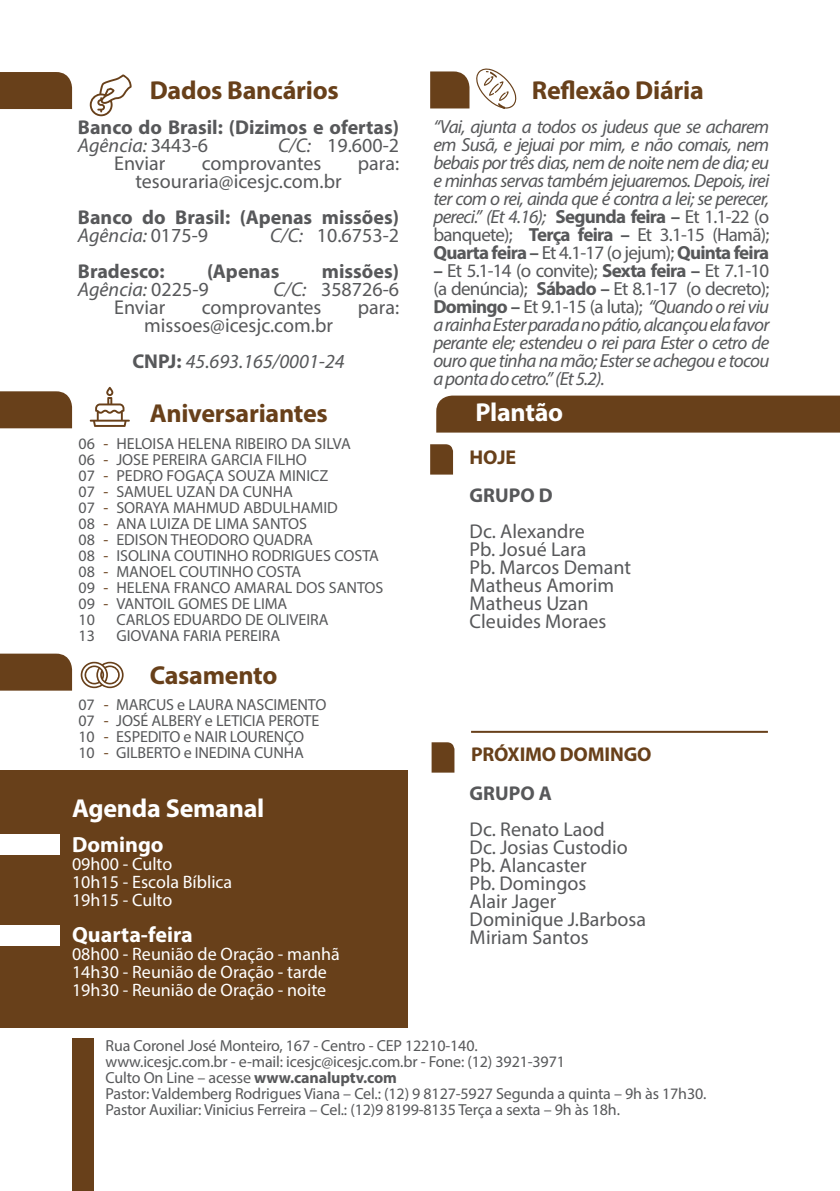
<style>
.page{position:relative;width:840px;height:1191px;background:#fff}
.page>*{position:absolute;margin:0;border:0;box-sizing:border-box;transform-origin:0 0}
.t1{font:700 26px "Myriad Pro";letter-spacing:-.01em;color:#68401a}
.t2{font:700 26px "Myriad Pro";letter-spacing:-.01em;color:#fff}
.t3{font:700 22px "Myriad Pro";color:#fff}
.t4{font:20px/18px "Myriad Pro";color:#57585a}
.t5{font:700 20px "Myriad Pro";color:#57585a}
.t6{font:italic 20px "Myriad Pro";color:#57585a}
.t7{font:700 20px "Myriad Pro";letter-spacing:-.01em;color:#68401a}
.t8{font:italic 19px/18px "Myriad Pro";letter-spacing:-.04em;color:#57585a;text-align:justify}
.t9{font:18px "Myriad Pro";color:#fff}
.t10{font:16px "Myriad Pro";letter-spacing:-.01em;color:#57585a}
.t11{font:16px "Myriad Pro";color:#68401a}
.s1{font-style:normal}
.s2{font-style:italic}
.s3{font-weight:700;font-style:normal}
.s4{font-weight:700}
</style>
<div class="page">
<div style="left:436px;top:395px;width:403px;height:37px;background:#68401a"></div>
<div style="left:0;top:770px;width:408px;height:258px;background:#68401a"></div>
<div style="left:0;top:72px;width:72px;height:37px;background:#68401a"></div>
<div style="left:0;top:391px;width:72px;height:37px;background:#68401a"></div>
<svg style="left:90px;top:387px;width:40px;height:40px"></svg>
<hr style="left:471px;top:731px;width:296px;height:2px;background:#68401a">
<svg style="left:81px;top:662px;width:42px;height:26px"></svg>
<div style="left:0;top:834px;width:60px;height:20px;background:#fff"></div>
<div style="left:0;top:925px;width:60px;height:20px;background:#fff"></div>
<svg style="left:430px;top:444px;width:23px;height:30px"></svg>
<svg style="left:431px;top:742px;width:23px;height:30px"></svg>
<div style="left:72px;top:1038px;width:22px;height:153px;background:#68401a"></div>
<svg style="left:476px;top:68px;width:40px;height:41px"></svg>
<svg style="left:430px;top:71px;width:39px;height:37px"></svg>
<svg style="left:90px;top:74px;width:41px;height:42px"></svg>
<div style="left:0;top:653px;width:72px;height:37px;background:#68401a"></div>
<p class="t1" style="left:150px;top:73px;width:190px">Dados Bancários</p>
<p class="t5" style="left:78px;top:114px;width:322px">Banco do Brasil: (Dizimos e ofertas)</p>
<p class="t6" style="left:78px;top:133px;width:132px">Agência: <span class="s1">3443-6</span></p>
<p class="t4" style="left:278px;top:136px;width:122px"><span class="s2">C/C:</span> 19.600-2</p>
<p class="t4" style="left:114px;top:154px;width:53px">Enviar</p>
<p class="t4" style="left:202px;top:154px;width:121px">comprovantes</p>
<p class="t4" style="left:357px;top:154px;width:43px">para:</p>
<p class="t4" style="left:135px;top:172px;width:207px">tesouraria@icesjc.com.br</p>
<p class="t5" style="left:78px;top:204px;width:322px">Banco do Brasil: (Apenas missões)</p>
<p class="t6" style="left:78px;top:223px;width:132px">Agência: <span class="s1">0175-9</span></p>
<p class="t4" style="left:270px;top:226px;width:130px"><span class="s2">C/C:</span> 10.6753-2</p>
<p class="t5" style="left:78px;top:258px;width:88px">Bradesco:</p>
<p class="t5" style="left:207px;top:258px;width:74px">(Apenas</p>
<p class="t5" style="left:322px;top:258px;width:79px">missões)</p>
<p class="t6" style="left:78px;top:277px;width:132px">Agência: <span class="s1">0225-9</span></p>
<p class="t4" style="left:273px;top:280px;width:127px"><span class="s2">C/C:</span> 358726-6</p>
<p class="t4" style="left:114px;top:298px;width:53px">Enviar</p>
<p class="t4" style="left:202px;top:298px;width:121px">comprovantes</p>
<p class="t4" style="left:357px;top:298px;width:43px">para:</p>
<p class="t4" style="left:144px;top:316px;width:190px">missoes@icesjc.com.br</p>
<p class="t6" style="left:132px;top:349px;width:214px"><span class="s3">CNPJ:</span> 45.693.165/0001-24</p>
<p class="t10" style="left:79px;top:433px;width:18px">06</p>
<p class="t10" style="left:79px;top:449px;width:18px">06</p>
<p class="t10" style="left:79px;top:465px;width:18px">07</p>
<p class="t10" style="left:79px;top:481px;width:18px">07</p>
<p class="t10" style="left:79px;top:497px;width:18px">07</p>
<p class="t10" style="left:79px;top:513px;width:18px">08</p>
<p class="t10" style="left:79px;top:529px;width:18px">08</p>
<p class="t10" style="left:79px;top:545px;width:18px">08</p>
<p class="t10" style="left:79px;top:561px;width:18px">08</p>
<p class="t10" style="left:79px;top:577px;width:18px">09</p>
<p class="t10" style="left:79px;top:593px;width:18px">09</p>
<p class="t10" style="left:79px;top:609px;width:18px">10</p>
<p class="t10" style="left:79px;top:625px;width:18px">13</p>
<p class="t11" style="left:103px;top:433px;width:6px">-</p>
<p class="t11" style="left:103px;top:449px;width:6px">-</p>
<p class="t11" style="left:103px;top:465px;width:6px">-</p>
<p class="t11" style="left:103px;top:481px;width:6px">-</p>
<p class="t11" style="left:103px;top:497px;width:6px">-</p>
<p class="t11" style="left:103px;top:513px;width:6px">-</p>
<p class="t11" style="left:103px;top:529px;width:6px">-</p>
<p class="t11" style="left:103px;top:545px;width:6px">-</p>
<p class="t11" style="left:103px;top:561px;width:6px">-</p>
<p class="t11" style="left:103px;top:577px;width:6px">-</p>
<p class="t11" style="left:103px;top:593px;width:6px">-</p>
<p class="t1" style="left:150px;top:396px;width:179px">Aniversariantes</p>
<p class="t10" style="left:116px;top:433px;width:236px">HELOISA HELENA RIBEIRO DA SILVA</p>
<p class="t10" style="left:116px;top:449px;width:192px">JOSE PEREIRA GARCIA FILHO</p>
<p class="t10" style="left:116px;top:465px;width:213px">PEDRO FOGAÇA SOUZA MINICZ</p>
<p class="t10" style="left:116px;top:481px;width:178px">SAMUEL UZAN DA CUNHA</p>
<p class="t10" style="left:116px;top:497px;width:223px">SORAYA MAHMUD ABDULHAMID</p>
<p class="t10" style="left:116px;top:513px;width:192px">ANA LUIZA DE LIMA SANTOS</p>
<p class="t10" style="left:116px;top:529px;width:198px">EDISON THEODORO QUADRA</p>
<p class="t10" style="left:116px;top:545px;width:264px">ISOLINA COUTINHO RODRIGUES COSTA</p>
<p class="t10" style="left:116px;top:561px;width:186px">MANOEL COUTINHO COSTA</p>
<p class="t10" style="left:116px;top:577px;width:268px">HELENA FRANCO AMARAL DOS SANTOS</p>
<p class="t10" style="left:116px;top:593px;width:172px">VANTOIL GOMES DE LIMA</p>
<p class="t10" style="left:116px;top:609px;width:214px">CARLOS EDUARDO DE OLIVEIRA</p>
<p class="t10" style="left:116px;top:625px;width:165px">GIOVANA FARIA PEREIRA</p>
<p class="t10" style="left:78px;top:694px;width:18px">07</p>
<p class="t10" style="left:78px;top:710px;width:18px">07</p>
<p class="t10" style="left:78px;top:726px;width:18px">10</p>
<p class="t10" style="left:78px;top:742px;width:18px">10</p>
<p class="t1" style="left:150px;top:658px;width:129px">Casamento</p>
<p class="t10" style="left:116px;top:694px;width:211px">MARCUS e LAURA NASCIMENTO</p>
<p class="t10" style="left:116px;top:710px;width:204px">JOSÉ ALBERY e LETICIA PEROTE</p>
<p class="t10" style="left:116px;top:726px;width:189px">ESPEDITO e NAIR LOURENÇO</p>
<p class="t10" style="left:116px;top:742px;width:189px">GILBERTO e INEDINA CUNHA</p>
<p class="t11" style="left:104px;top:694px;width:6px">-</p>
<p class="t11" style="left:104px;top:710px;width:6px">-</p>
<p class="t11" style="left:104px;top:726px;width:6px">-</p>
<p class="t11" style="left:104px;top:742px;width:6px">-</p>
<p class="t2" style="left:72px;top:791px;width:194px">Agenda Semanal</p>
<p class="t3" style="left:72px;top:830px;width:93px">Domingo</p>
<p class="t9" style="left:72px;top:852px;width:102px">09h00 - Culto</p>
<p class="t9" style="left:72px;top:870px;width:162px">10h15 - Escola Bíblica</p>
<p class="t9" style="left:72px;top:888px;width:102px">19h15 - Culto</p>
<p class="t3" style="left:72px;top:920px;width:122px">Quarta-feira</p>
<p class="t9" style="left:72px;top:942px;width:269px">08h00 - Reunião de Oração - manhã</p>
<p class="t9" style="left:72px;top:960px;width:256px">14h30 - Reunião de Oração - tarde</p>
<p class="t9" style="left:72px;top:978px;width:255px">19h30 - Reunião de Oração - noite</p>
<p class="t1" style="left:531px;top:73px;width:173px">Reflexão Diária</p>
<p class="t8" style="left:433px;top:118px;width:337px">“Vai, ajunta a todos os judeus que se acharem em Susã, e jejuai por mim, e não comais, nem bebais por três dias, nem de noite nem de dia; eu e minhas servas também jejuaremos. Depois, irei ter com o rei, ainda que é contra a lei; se perecer, pereci.” (Et 4.16); <span class="s3">Segunda feira –</span> <span class="s1">Et 1.1-22 (o banquete);</span> <span class="s3">Terça feira –</span> <span class="s1">Et 3.1-15 (Hamã); </span><span class="s3">Quarta feira –</span> <span class="s1">Et 4.1-17 (o jejum);</span> <span class="s3">Quinta feira</span></p>
<p class="t8" style="left:433px;top:262px;width:337px"><span class="s3">–</span> <span class="s1">Et 5.1-14 (o convite);</span> <span class="s3">Sexta feira –</span> <span class="s1">Et 7.1-10 (a denúncia);</span> <span class="s3">Sábado –</span> <span class="s1">Et 8.1-17 (o decreto); </span><span class="s3">Domingo –</span> <span class="s1">Et 9.1-15 (a luta);</span> “Quando o rei viu a rainha Ester parada no pátio, alcançou ela favor perante ele; estendeu o rei para Ester o cetro de ouro que tinha na mão; Ester se achegou e tocou a ponta do cetro.” (Et 5.2).</p>
<p class="t2" style="left:475px;top:395px;width:89px">Plantão</p>
<p class="t7" style="left:469px;top:444px;width:48px">HOJE</p>
<p class="t5" style="left:469px;top:482px;width:84px">GRUPO D</p>
<p class="t4" style="left:469px;top:522px;width:163px">Dc. Alexandre<br>Pb. Josué Lara<br>Pb. Marcos Demant<br>Matheus Amorim<br>Matheus Uzan<br>Cleuides Moraes</p>
<p class="t7" style="left:471px;top:741px;width:182px">PRÓXIMO DOMINGO</p>
<p class="t5" style="left:469px;top:780px;width:84px">GRUPO A</p>
<p class="t4" style="left:469px;top:819px;width:178px">Dc. Renato Laod<br>Dc. Josias Custodio<br>Pb. Alancaster<br>Pb. Domingos<br>Alair Jager<br>Dominique J.Barbosa<br>Miriam Santos</p>
<p class="t10" style="left:105px;top:1035px;width:373px">Rua Coronel José Monteiro, 167 - Centro - CEP 12210-140.</p>
<p class="t10" style="left:105px;top:1051px;width:460px">www.icesjc.com.br - e-mail: icesjc@icesjc.com.br - Fone: (12) 3921-3971</p>
<p class="t10" style="left:105px;top:1067px;width:293px">Culto On Line – acesse <span class="s4">www.canaluptv.com</span></p>
<p class="t10" style="left:105px;top:1083px;width:602px">Pastor: Valdemberg Rodrigues Viana – Cel.: (12) 9 8127-5927 Segunda a quinta – 9h às 17h30.</p>
<p class="t10" style="left:105px;top:1099px;width:515px">Pastor Auxiliar: Vinicius Ferreira – Cel.: (12)9 8199-8135 Terça a sexta – 9h às 18h.</p>
</div>
